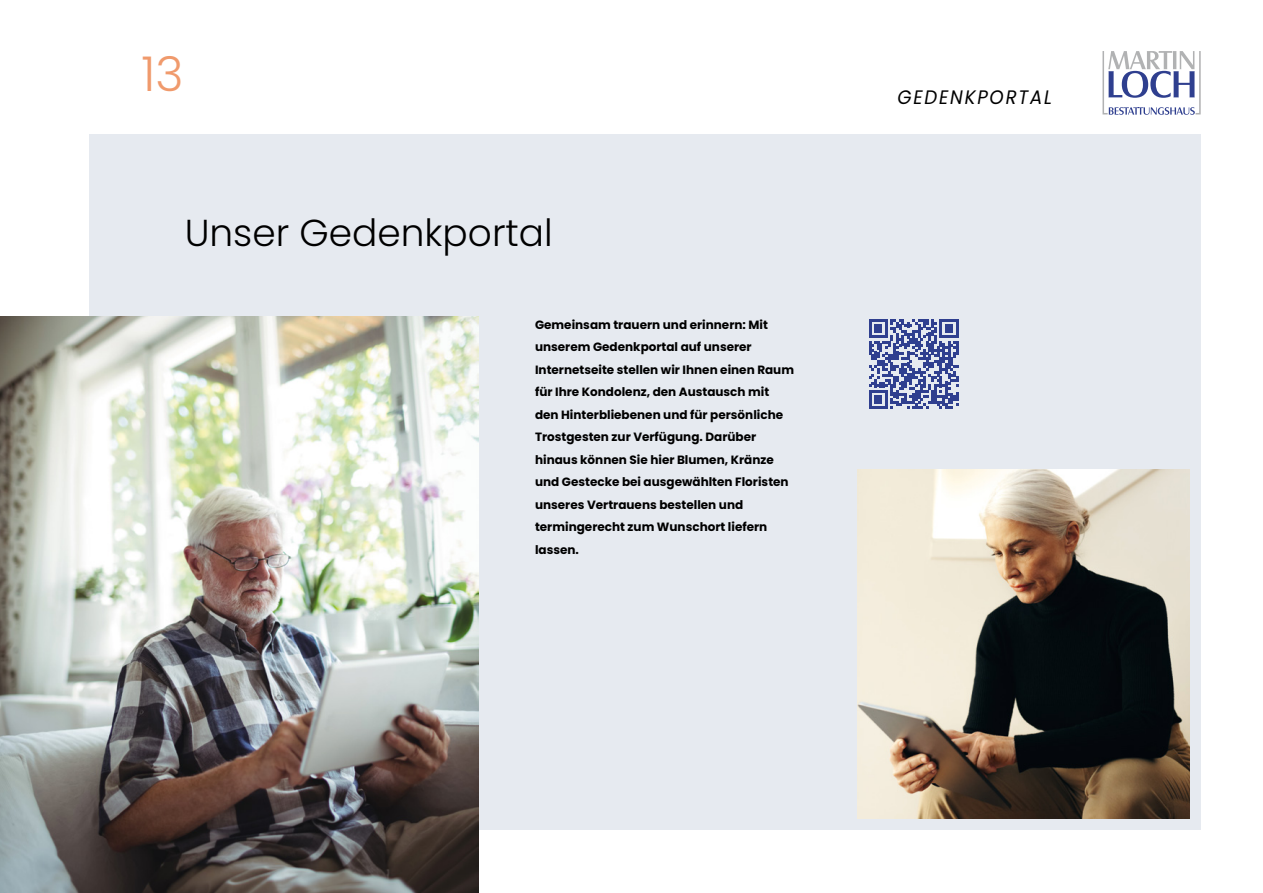
<style>
.page{position:relative;width:1263px;height:893px;background:#fff}
.page>*{position:absolute;margin:0;border:0;box-sizing:border-box;transform-origin:0 0}
.t1{font:300 48px "Poppins";color:#f09a6c}
.t2{font:300 37.5px "Poppins";color:#000}
.t3{font:italic 19.5px "Poppins";letter-spacing:.1em;color:#000;scale:.93 1}
.t4{font:700 12px/22.5px "Poppins";color:#000}
</style>
<div class="page">
<div style="left:90px;top:135px;width:1111px;height:695px;background:#e6eaf0"></div>
<svg style="left:1102px;top:51px;width:99px;height:64px"></svg>
<img style="left:0;top:316px;width:478px;height:577px">
<img style="left:858px;top:470px;width:331px;height:349px">
<svg style="left:869px;top:319px;width:89px;height:90px"></svg>
<h1 class="t1" style="left:141px;top:46px;width:44px">13</h1>
<h2 class="t2" style="left:185px;top:211px;width:370px">Unser Gedenkportal</h2>
<p class="t4" style="left:535px;top:313px;width:261px">Gemeinsam trauern und erinnern: Mit unserem Gedenkportal auf unserer Internetseite stellen wir Ihnen einen Raum für Ihre Kondolenz, den Austausch mit den Hinterbliebenen und für persönliche Trostgesten zur Verfügung. Darüber hinaus können Sie hier Blumen, Kränze und Gestecke bei ausgewählten Floristen unseres Vertrauens bestellen und termingerecht zum Wunschort liefern lassen.</p>
<h3 class="t3" style="left:897px;top:85px;width:168px">GEDENKPORTAL</h3>
</div>
